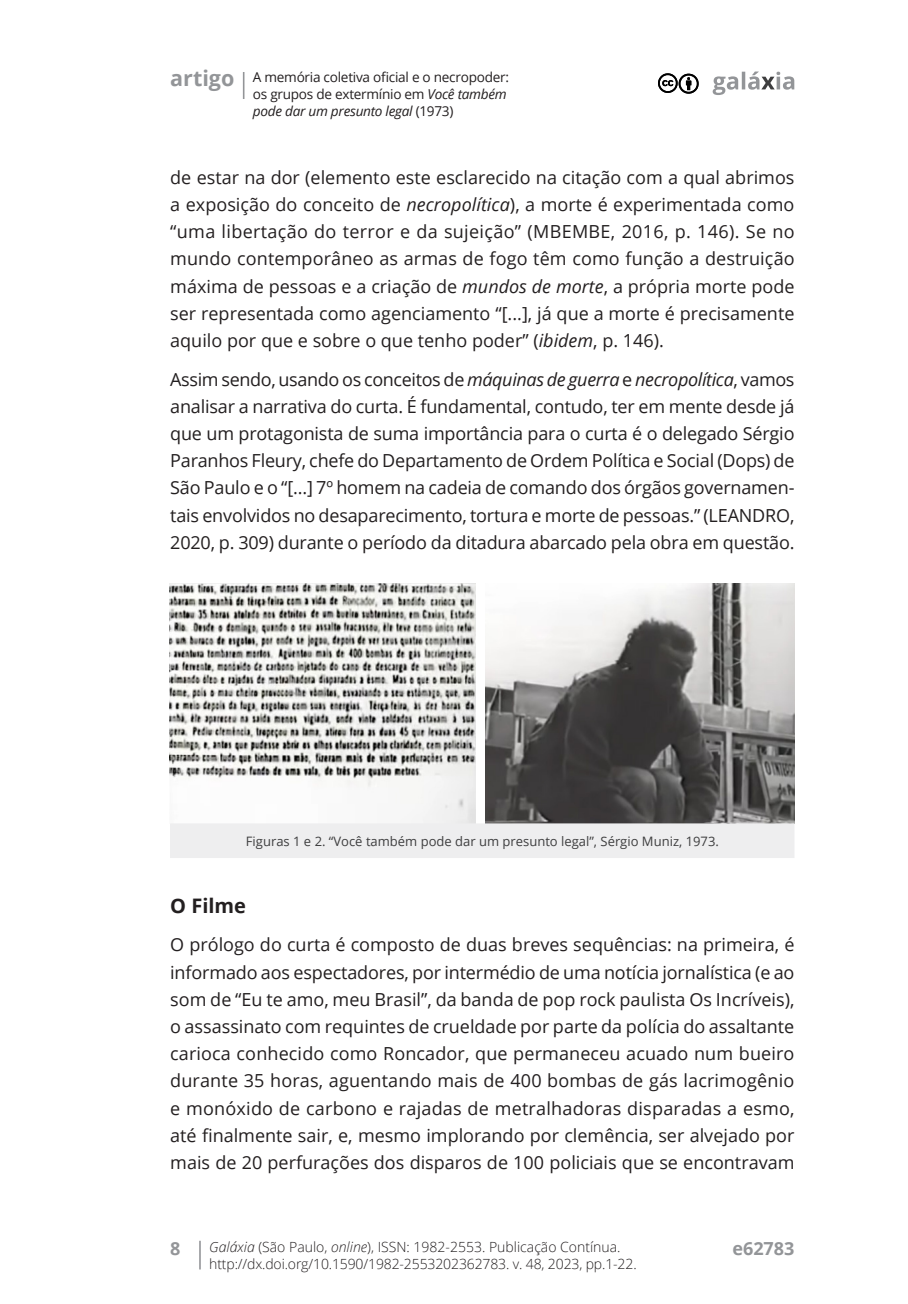
<style>
.page{position:relative;width:908px;height:1304px;background:#fff}
.page>*{position:absolute;margin:0;border:0;box-sizing:border-box;transform-origin:0 0}
.t1{font:700 21.6px "Open Sans";color:#939598}
.Subtítulo{font:700 20px "Open Sans";color:#231f20}
.Mancha_de_texto{font:18px/27.2px "Open Sans";color:#231f20;text-align:justify}
.t2{font:700 18px "Open Sans";color:#939598}
.t3{font:300 14px "Open Sans";letter-spacing:-.01em;color:#231f20}
.t4{font:13.6px/17px "Open Sans";letter-spacing:-.02em;color:#231f20}
._0_enviado_RECEBIDO{font:13px "Open Sans";color:#3e3e3f}
.s1{font-style:italic}
</style>
<div class="page">
<svg style="left:712px;top:72px;width:82px;height:23px"></svg>
<svg style="left:658px;top:73px;width:41px;height:21px"></svg>
<hr style="left:199px;top:1241px;width:2px;height:28px;background:#939598">
<svg style="left:243px;top:72px;width:1px;height:27px"></svg>
<img style="left:170px;top:584px;width:305px;height:239px">
<img style="left:485px;top:584px;width:309px;height:239px">
<div style="left:171px;top:824px;width:622px;height:34px;background:#eeeeef"></div>
<div style="left:170px;top:823px;width:624px;height:35px;border:1px solid #eeeeef"></div>
<p class="t1" style="left:170px;top:63px;width:66px">artigo</p>
<p class="t4" style="left:253px;top:68px;width:257px">A memória coletiva oficial e o necropoder: os grupos de extermínio em <span class="s1">Você também pode dar um presunto legal</span> (1973)</p>
<p class="Mancha_de_texto" style="left:170px;top:163px;width:625px">de estar na dor (elemento este esclarecido na citação com a qual abrimos a exposição do conceito de <span class="s1">necropolítica</span>), a morte é experimentada como “uma libertação do terror e da sujeição” (MBEMBE, 2016, p. 146). Se no mundo contemporâneo as armas de fogo têm como função a destruição máxima de pessoas e a criação de <span class="s1">mundos de morte</span>, a própria morte pode ser representada como agenciamento “[...], já que a morte é precisamente aquilo por que e sobre o que tenho poder” (<span class="s1">ibidem</span>, p. 146).</p>
<p class="Mancha_de_texto" style="left:170px;top:365px;width:625px">Assim sendo, usando os conceitos de <span class="s1">máquinas de guerra</span> e <span class="s1">necropolítica</span>, vamos analisar a narrativa do curta. É fundamental, contudo, ter em mente desde já que um protagonista de suma importância para o curta é o delegado Sérgio Paranhos Fleury, chefe do Departamento de Ordem Política e Social (Dops) de São Paulo e o “[...] 7º homem na cadeia de comando dos órgãos governamen&shy;tais envolvidos no desaparecimento, tortura e morte de pessoas.” (LEANDRO, 2020, p. 309) durante o período da ditadura abarcado pela obra em questão.</p>
<p class="_0_enviado_RECEBIDO" style="left:246px;top:832px;width:474px">Figuras 1 e 2. “Você também pode dar um presunto legal”, Sérgio Muniz, 1973.</p>
<p class="Subtítulo" style="left:170px;top:891px;width:77px">O Filme</p>
<p class="Mancha_de_texto" style="left:170px;top:931px;width:625px">O prólogo do curta é composto de duas breves sequências: na primeira, é informado aos espectadores, por intermédio de uma notícia jornalística (e ao som de “Eu te amo, meu Brasil”, da banda de pop rock paulista Os Incríveis), o assassinato com requintes de crueldade por parte da polícia do assaltante carioca conhecido como Roncador, que permaneceu acuado num bueiro durante 35 horas, aguentando mais de 400 bombas de gás lacrimogênio e monóxido de carbono e rajadas de metralhadoras disparadas a esmo, até finalmente sair, e, mesmo implorando por clemência, ser alvejado por mais de 20 perfurações dos disparos de 100 policiais que se encontravam</p>
<p class="t2" style="left:170px;top:1236px;width:12px">8</p>
<p class="t3" style="left:209px;top:1237px;width:412px"><span class="s1">Galáxia</span> (São Paulo, <span class="s1">online</span>), ISSN: 1982-2553. Publicação Contínua.</p>
<p class="t2" style="left:732px;top:1236px;width:64px">e62783</p>
<p class="t3" style="left:209px;top:1254px;width:428px">http://dx.doi.org/10.1590/1982-2553202362783. v. 48, 2023, pp.1-22.</p>
</div>
